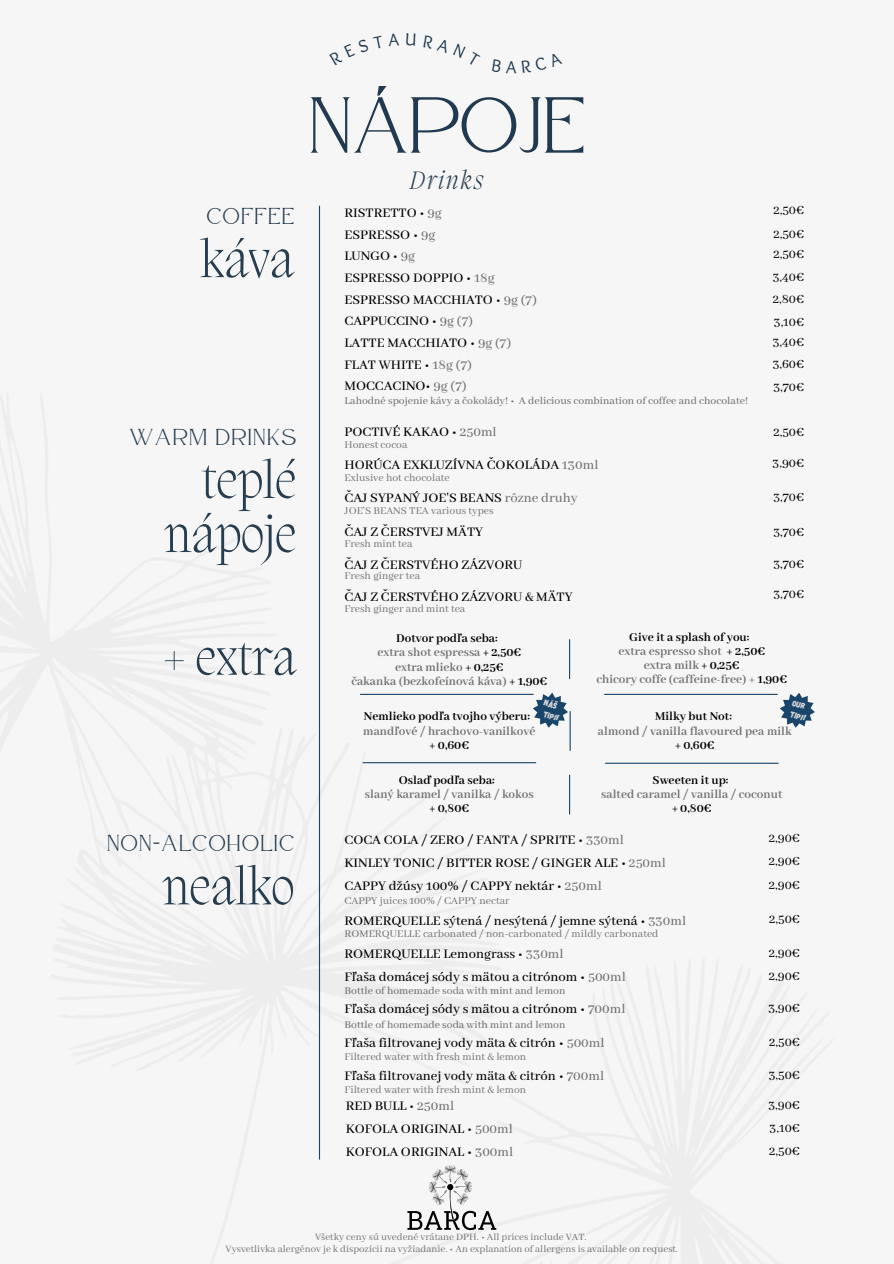
<style>
.page{position:relative;width:894px;height:1264px;background:#fff}
.page>*{position:absolute;margin:0;border:0;box-sizing:border-box;transform-origin:0 0}
.t1{font:79.2px "Atteron";color:#213a51}
.t2{font:200 52.2px/54px "Migra";color:#273d50;text-align:right}
.t3{font:200 50.7px "Migra";color:#273d50}
.t4{font:italic 200 25.8px "Migra";letter-spacing:.06em;color:#273d50}
.t5{font:22.95px "Atteron";letter-spacing:.06em;color:#273d50}
.t6{font:500 14.55px "Abhaya Libre";color:#000}
.t7{font:13.95px "Abhaya Libre";color:#000}
.t8{font:700 13.05px "Abhaya Libre";color:#737373}
.t9{font:700 13.05px "Abhaya Libre";color:#000}
.t10{font:11.55px "Abhaya Libre";color:#737373}
.t11{font:500 11.55px "Abhaya Libre";color:#737373}
.t12{font:10.8px "Abhaya Libre";color:#737373}
.t13{font:8.4px "Gagalin";color:#d9d9d9}
.s1{color:#737373}
.s2{color:#000}
</style>
<div class="page">
<div style="left:0;top:0;width:893px;height:1263px;background:#f6f6f6"></div>
<img style="left:318px;top:206px;width:497px;height:1025px">
<svg style="left:532px;top:692px;width:36px;height:36px"></svg>
<svg style="left:779px;top:692px;width:35px;height:36px"></svg>
<h1 class="t1" style="left:308px;top:79px;width:278px">NÁPOJE</h1>
<h3 class="t4" style="left:410px;top:168px;width:75px">Drinks</h3>
<h4 class="t5" style="left:207px;top:203px;width:89px">COFFEE</h4>
<h2 class="t2" style="left:200px;top:237px;width:95px">káva</h2>
<p class="t6" style="left:344px;top:205px;width:99px">RISTRETTO • <span class="s1">9g</span></p>
<p class="t6" style="left:344px;top:226px;width:92px">ESPRESSO • <span class="s1">9g</span></p>
<p class="t6" style="left:344px;top:248px;width:72px">LUNGO • <span class="s1">9g</span></p>
<p class="t6" style="left:344px;top:270px;width:152px">ESPRESSO DOPPIO • <span class="s1">18g</span></p>
<p class="t6" style="left:344px;top:291px;width:194px">ESPRESSO MACCHIATO • <span class="s1">9g (7)</span></p>
<p class="t6" style="left:344px;top:334px;width:168px">LATTE MACCHIATO • <span class="s1">9g (7)</span></p>
<p class="t6" style="left:344px;top:313px;width:130px">CAPPUCCINO • <span class="s1">9g (7)</span></p>
<p class="t6" style="left:344px;top:356px;width:129px">FLAT WHITE • <span class="s1">18g (7)</span></p>
<p class="t6" style="left:344px;top:378px;width:124px">MOCCACINO• <span class="s1">9g (7)</span></p>
<p class="t11" style="left:344px;top:394px;width:405px">Lahodné spojenie kávy a čokolády! • A delicious combination of coffee and chocolate!</p>
<p class="t7" style="left:773px;top:202px;width:32px">2,50€</p>
<p class="t7" style="left:773px;top:226px;width:32px">2,50€</p>
<p class="t7" style="left:773px;top:247px;width:32px">2,50€</p>
<p class="t7" style="left:772px;top:269px;width:33px">3,40€</p>
<p class="t7" style="left:772px;top:291px;width:33px">2,80€</p>
<p class="t7" style="left:773px;top:314px;width:32px">3,10€</p>
<p class="t7" style="left:772px;top:356px;width:33px">3,60€</p>
<p class="t7" style="left:773px;top:379px;width:32px">3,70€</p>
<p class="t7" style="left:772px;top:334px;width:33px">3,40€</p>
<h4 class="t5" style="left:129px;top:423px;width:169px">WARM DRINKS</h4>
<p class="t6" style="left:344px;top:423px;width:154px">POCTIVÉ KAKAO • <span class="s1">250ml</span></p>
<p class="t10" style="left:344px;top:438px;width:64px">Honest cocoa</p>
<p class="t7" style="left:773px;top:424px;width:32px">2,50€</p>
<h2 class="t2" style="left:164px;top:457px;width:134px">teplé nápoje</h2>
<p class="t6" style="left:344px;top:457px;width:255px">HORÚCA EXKLUZÍVNA ČOKOLÁDA <span class="s1">130ml</span></p>
<p class="t10" style="left:344px;top:471px;width:107px">Exlusive hot chocolate</p>
<p class="t10" style="left:344px;top:504px;width:151px">JOE'S BEANS TEA various types</p>
<p class="t10" style="left:344px;top:537px;width:69px">Fresh mint tea</p>
<p class="t10" style="left:344px;top:569px;width:77px">Fresh ginger tea</p>
<p class="t10" style="left:344px;top:602px;width:122px">Fresh ginger and mint tea</p>
<p class="t6" style="left:344px;top:490px;width:235px">ČAJ SYPANÝ JOE'S BEANS <span class="s1">rôzne druhy</span></p>
<h6 class="t6" style="left:344px;top:524px;width:140px">ČAJ Z ČERSTVEJ MÄTY</h6>
<h6 class="t6" style="left:344px;top:556px;width:179px">ČAJ Z ČERSTVÉHO ZÁZVORU</h6>
<h6 class="t6" style="left:344px;top:589px;width:229px">ČAJ Z ČERSTVÉHO ZÁZVORU &amp; MÄTY</h6>
<p class="t7" style="left:772px;top:456px;width:33px">3,90€</p>
<p class="t7" style="left:773px;top:489px;width:32px">3,70€</p>
<p class="t7" style="left:773px;top:524px;width:32px">3,70€</p>
<p class="t7" style="left:773px;top:556px;width:32px">3,70€</p>
<p class="t7" style="left:773px;top:586px;width:32px">3,70€</p>
<h2 class="t3" style="left:163px;top:633px;width:135px">+ extra</h2>
<p class="t9" style="left:396px;top:631px;width:103px">Dotvor podľa seba:</p>
<p class="t8" style="left:377px;top:645px;width:145px">extra shot espressa <span class="s2">+ 2,50€</span></p>
<p class="t8" style="left:395px;top:659px;width:110px">extra mlieko <span class="s2">+ 0,25€</span></p>
<p class="t8" style="left:351px;top:673px;width:197px">čakanka (bezkofeínová káva) <span class="s2">+ 1,90€</span></p>
<p class="t9" style="left:629px;top:629px;width:122px">Give it a splash of you:</p>
<p class="t8" style="left:618px;top:644px;width:148px">extra espresso shot <span class="s2">+ 2,50€</span></p>
<p class="t8" style="left:643px;top:658px;width:97px">extra milk <span class="s2">+ 0,25€</span></p>
<p class="t8" style="left:596px;top:672px;width:192px">chicory coffe (caffeine-free) + <span class="s2">1,90€</span></p>
<p class="t9" style="left:364px;top:709px;width:167px">Nemlieko podľa tvojho výberu:</p>
<p class="t13" style="left:545px;top:708px;width:17px;rotate:15deg">TIP!!</p>
<p class="t8" style="left:363px;top:723px;width:174px">mandľové / hrachovo-vanilkové</p>
<p class="t9" style="left:429px;top:737px;width:41px">+ 0,60€</p>
<p class="t13" style="left:791px;top:708px;width:17px;rotate:15deg">TIP!!</p>
<p class="t9" style="left:655px;top:709px;width:78px">Milky but Not:</p>
<p class="t8" style="left:597px;top:723px;width:195px">almond / vanilla flavoured pea milk</p>
<p class="t9" style="left:674px;top:737px;width:41px">+ 0,60€</p>
<p class="t9" style="left:399px;top:773px;width:97px">Oslaď podľa seba:</p>
<p class="t8" style="left:365px;top:787px;width:170px">slaný karamel / vanilka / kokos</p>
<p class="t9" style="left:429px;top:801px;width:41px">+ 0,80€</p>
<p class="t9" style="left:652px;top:773px;width:77px">Sweeten it up:</p>
<p class="t8" style="left:601px;top:787px;width:183px">salted caramel / vanilla / coconut</p>
<p class="t9" style="left:671px;top:801px;width:41px">+ 0,80€</p>
<h4 class="t5" style="left:107px;top:830px;width:188px">NON-ALCOHOLIC</h4>
<p class="t6" style="left:344px;top:832px;width:281px">COCA COLA / ZERO / FANTA / SPRITE • <span class="s1">330ml</span></p>
<h2 class="t2" style="left:162px;top:864px;width:133px">nealko</h2>
<p class="t6" style="left:344px;top:855px;width:323px">KINLEY TONIC / BITTER ROSE / GINGER ALE • <span class="s1">250ml</span></p>
<p class="t6" style="left:344px;top:878px;width:259px">CAPPY džúsy 100% / CAPPY nektár • <span class="s1">250ml</span></p>
<p class="t10" style="left:344px;top:893px;width:166px">CAPPY juices 100% / CAPPY nectar</p>
<p class="t10" style="left:344px;top:927px;width:315px">ROMERQUELLE carbonated / non-carbonated / mildly carbonated</p>
<p class="t6" style="left:344px;top:912px;width:343px">ROMERQUELLE sýtená / nesýtená / jemne sýtená • <span class="s1">330ml</span></p>
<p class="t6" style="left:344px;top:946px;width:220px">ROMERQUELLE Lemongrass • <span class="s1">330ml</span></p>
<p class="t6" style="left:344px;top:969px;width:283px">Fľaša domácej sódy s mätou a citrónom • <span class="s1">500ml</span></p>
<p class="t11" style="left:344px;top:984px;width:222px">Bottle of homemade soda with mint and lemon</p>
<p class="t6" style="left:344px;top:1000px;width:282px">Fľaša domácej sódy s mätou a citrónom • <span class="s1">700ml</span></p>
<p class="t11" style="left:344px;top:1018px;width:222px">Bottle of homemade soda with mint and lemon</p>
<p class="t6" style="left:344px;top:1034px;width:261px">Fľaša filtrovanej vody mäta &amp; citrón • <span class="s1">500ml</span></p>
<p class="t10" style="left:344px;top:1050px;width:183px">Filtered water with fresh mint &amp; lemon</p>
<p class="t7" style="left:768px;top:830px;width:33px">2,90€</p>
<p class="t7" style="left:768px;top:853px;width:33px">2,90€</p>
<p class="t7" style="left:768px;top:877px;width:33px">2,90€</p>
<p class="t7" style="left:769px;top:911px;width:32px">2,50€</p>
<p class="t7" style="left:768px;top:945px;width:33px">2,90€</p>
<p class="t7" style="left:768px;top:968px;width:33px">2,90€</p>
<p class="t7" style="left:768px;top:999px;width:33px">3,90€</p>
<p class="t7" style="left:769px;top:1034px;width:32px">2,50€</p>
<p class="t6" style="left:344px;top:1067px;width:261px">Fľaša filtrovanej vody mäta &amp; citrón • <span class="s1">700ml</span></p>
<p class="t7" style="left:768px;top:1067px;width:33px">3,50€</p>
<p class="t10" style="left:344px;top:1083px;width:183px">Filtered water with fresh mint &amp; lemon</p>
<p class="t6" style="left:345px;top:1098px;width:110px">RED BULL • <span class="s1">250ml</span></p>
<p class="t6" style="left:345px;top:1121px;width:169px">KOFOLA ORIGINAL • <span class="s1">500ml</span></p>
<p class="t6" style="left:345px;top:1144px;width:169px">KOFOLA ORIGINAL • <span class="s1">300ml</span></p>
<p class="t12" style="left:315px;top:1231px;width:273px">Všetky ceny sú uvedené vrátane DPH. • All prices include VAT.</p>
<p class="t12" style="left:225px;top:1242px;width:454px">Vysvetlivka alergénov je k dispozícii na vyžiadanie. • An explanation of allergens is available on request.</p>
<p class="t7" style="left:768px;top:1097px;width:33px">3,90€</p>
<p class="t7" style="left:769px;top:1120px;width:32px">3,10€</p>
<p class="t7" style="left:769px;top:1142px;width:32px">2,50€</p>
</div>
